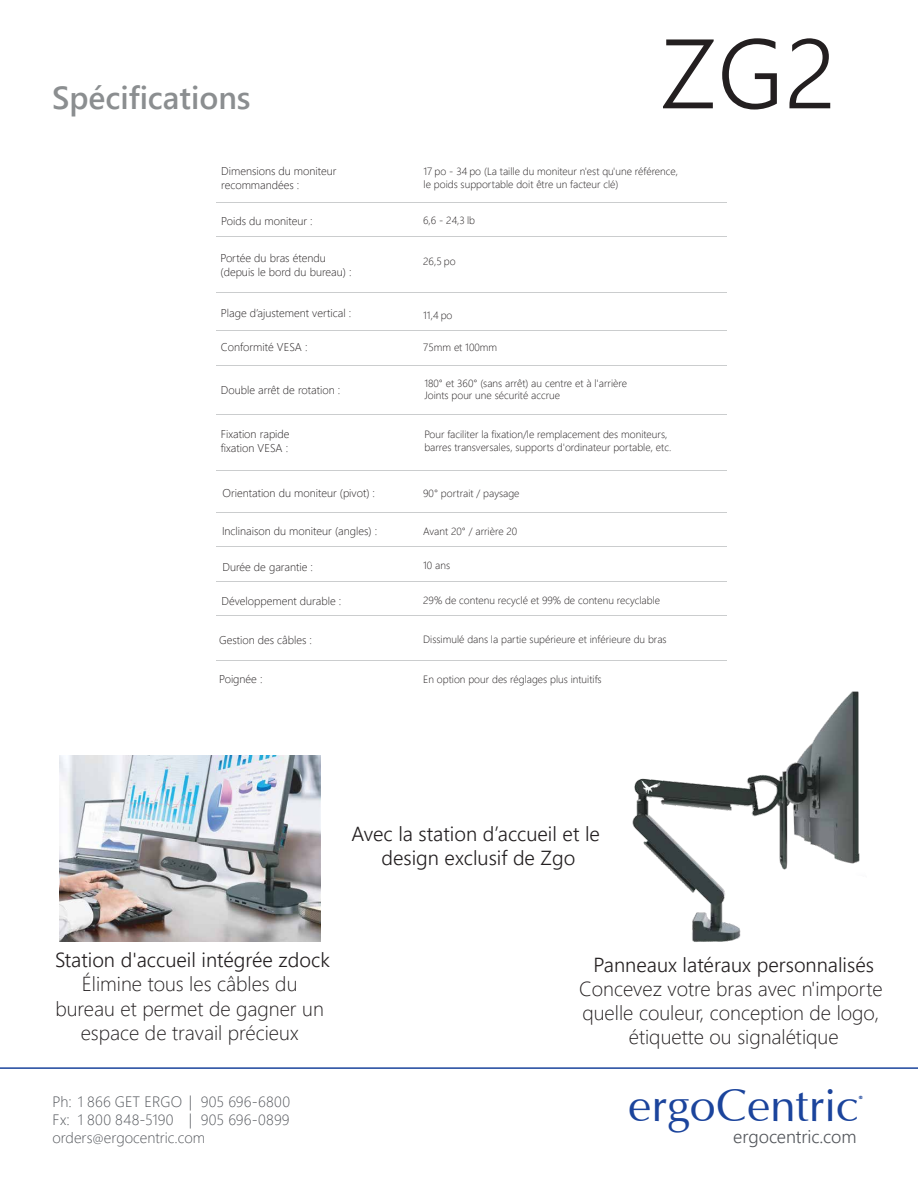
<style>
.page{position:relative;width:918px;height:1188px;background:#fff}
.page>*{position:absolute;margin:0;border:0;box-sizing:border-box;transform-origin:0 0}
.t1{font:98.25px "Webly Sleek UI Semilight";color:#231f20}
.t2{font:46.5px "Optima";letter-spacing:-.005em;color:#1b449c}
.t3{font:31.8px "Webly Sleek UI Semibold";color:#8b8e90}
.t4{font:20.25px/24.3px "Webly Sleek UI Light";color:#231f20;text-align:center}
.t5{font:20.25px/24.3px "Webly Sleek UI Semilight";color:#231f20;text-align:center}
.t6{font:18px "Webly Sleek UI Semilight";letter-spacing:-.005em;color:#53565b}
.t7{font:15px/18px "Webly Sleek UI Light";letter-spacing:.005em;color:#53565b;text-align:justify}
.t8{font:11.25px/13.5px "Webly Sleek UI Light";color:#231f20}
.t9{font:10.5px/12.6px "Webly Sleek UI Light";color:#231f20}
.t10{font:700 4.65px "Optima";color:#1b449c}
.s1{font-size:12px}
</style>
<div class="page">
<img style="left:632px;top:691px;width:228px;height:251px">
<img style="left:60px;top:756px;width:261px;height:185px">
<hr style="left:0;top:1067px;width:918px;height:2px;background:#1b449c">
<hr style="left:216px;top:581px;width:511px;height:1px;background:#cbcdce">
<hr style="left:216px;top:512px;width:511px;height:1px;background:#cbcdce">
<hr style="left:216px;top:546px;width:511px;height:1px;background:#cbcdce">
<hr style="left:216px;top:202px;width:511px;height:1px;background:#cbcdce">
<hr style="left:216px;top:236px;width:511px;height:1px;background:#cbcdce">
<hr style="left:216px;top:292px;width:511px;height:1px;background:#cbcdce">
<hr style="left:216px;top:330px;width:511px;height:1px;background:#cbcdce">
<hr style="left:216px;top:365px;width:511px;height:1px;background:#cbcdce">
<hr style="left:216px;top:470px;width:511px;height:1px;background:#cbcdce">
<hr style="left:216px;top:615px;width:511px;height:1px;background:#cbcdce">
<hr style="left:216px;top:661px;width:511px;height:1px;background:#cbcdce">
<hr style="left:216px;top:414px;width:511px;height:1px;background:#cbcdce">
<h3 class="t3" style="left:52px;top:74px;width:200px">Spécifications</h3>
<p class="t8" style="left:221px;top:164px;width:117px">Dimensions du moniteur recommandées :</p>
<p class="t8" style="left:221px;top:214px;width:93px">Poids du moniteur :</p>
<p class="t8" style="left:221px;top:251px;width:132px">Portée du bras étendu (depuis le bord du bureau) :</p>
<p class="t8" style="left:221px;top:306px;width:132px">Plage d’ajustement vertical :</p>
<p class="t8" style="left:221px;top:340px;width:88px">Conformité VESA :</p>
<p class="t8" style="left:221px;top:383px;width:121px">Double arrêt de rotation :</p>
<p class="t8" style="left:221px;top:427px;width:70px">Fixation rapide fixation VESA :</p>
<p class="t8" style="left:222px;top:486px;width:154px">Orientation du moniteur (pivot) :</p>
<p class="t8" style="left:222px;top:524px;width:157px">Inclinaison du moniteur (angles) :</p>
<p class="t8" style="left:222px;top:560px;width:92px">Durée de garantie :</p>
<p class="t8" style="left:222px;top:593px;width:121px">Développement durable :</p>
<p class="t8" style="left:219px;top:633px;width:94px">Gestion des câbles :</p>
<p class="t8" style="left:219px;top:672px;width:45px">Poignée :</p>
<h1 class="t1" style="left:661px;top:-1px;width:177px">ZG2</h1>
<p class="t9" style="left:424px;top:165px;width:256px">17 po - 34 po (La taille du moniteur n'est qu'une référence, le poids supportable doit être un facteur clé)</p>
<p class="t9" style="left:423px;top:213px;width:53px">6,6 - 24,3 lb</p>
<p class="t9" style="left:423px;top:255px;width:34px">26,5 po</p>
<p class="t9" style="left:423px;top:308px;width:31px">11,4 po</p>
<p class="t9" style="left:423px;top:341px;width:75px">75mm et 100mm</p>
<p class="t9" style="left:424px;top:376px;width:204px">180° et 360° (sans arrêt) au centre et à l'arrière<br>Joints pour une sécurité accrue</p>
<p class="t9" style="left:424px;top:428px;width:248px">Pour faciliter la fixation/le remplacement des moniteurs, barres transversales, supports d'ordinateur portable, etc.</p>
<p class="t9" style="left:423px;top:486px;width:98px">90° portrait / paysage</p>
<p class="t9" style="left:423px;top:524px;width:96px">Avant 20° / arrière 20</p>
<p class="t9" style="left:423px;top:559px;width:28px">10 ans</p>
<p class="t9" style="left:423px;top:593px;width:238px">29% de contenu recyclé et 99% de contenu recyclable</p>
<p class="t9" style="left:423px;top:633px;width:245px">Dissimulé dans la partie supérieure et inférieure du bras</p>
<p class="t9" style="left:423px;top:673px;width:180px">En option pour des réglages plus intuitifs</p>
<h3 class="t5" style="left:351px;top:821px;width:250px">Avec la station d’accueil et le design exclusif de Zgo</h3>
<h3 class="t5" style="left:55px;top:947px;width:276px">Station d'accueil intégrée zdock</h3>
<h3 class="t4" style="left:55px;top:971px;width:270px">Élimine tous les câbles du bureau et permet de gagner un espace de travail précieux</h3>
<h3 class="t7" style="left:52px;top:1092px;width:239px">Ph: 1 866 GET ERGO | 905 696-6800<br>Fx: 1 800 848-5190 | 905 696-0899 orders<span class="s1">@</span>ergocentric.com</h3>
<h3 class="t5" style="left:593px;top:951px;width:282px">Panneaux latéraux personnalisés</h3>
<h3 class="t4" style="left:579px;top:976px;width:305px">Concevez votre bras avec n'importe quelle couleur, conception de logo, étiquette ou signalétique</h3>
<h2 class="t2" style="left:628px;top:1082px;width:232px">ergoCentric</h2>
<p class="t10" style="left:859px;top:1095px;width:5px">®</p>
<p class="t10" style="left:860px;top:1095px;width:5px">®</p>
<h3 class="t6" style="left:733px;top:1123px;width:125px">ergocentric.com</h3>
</div>
